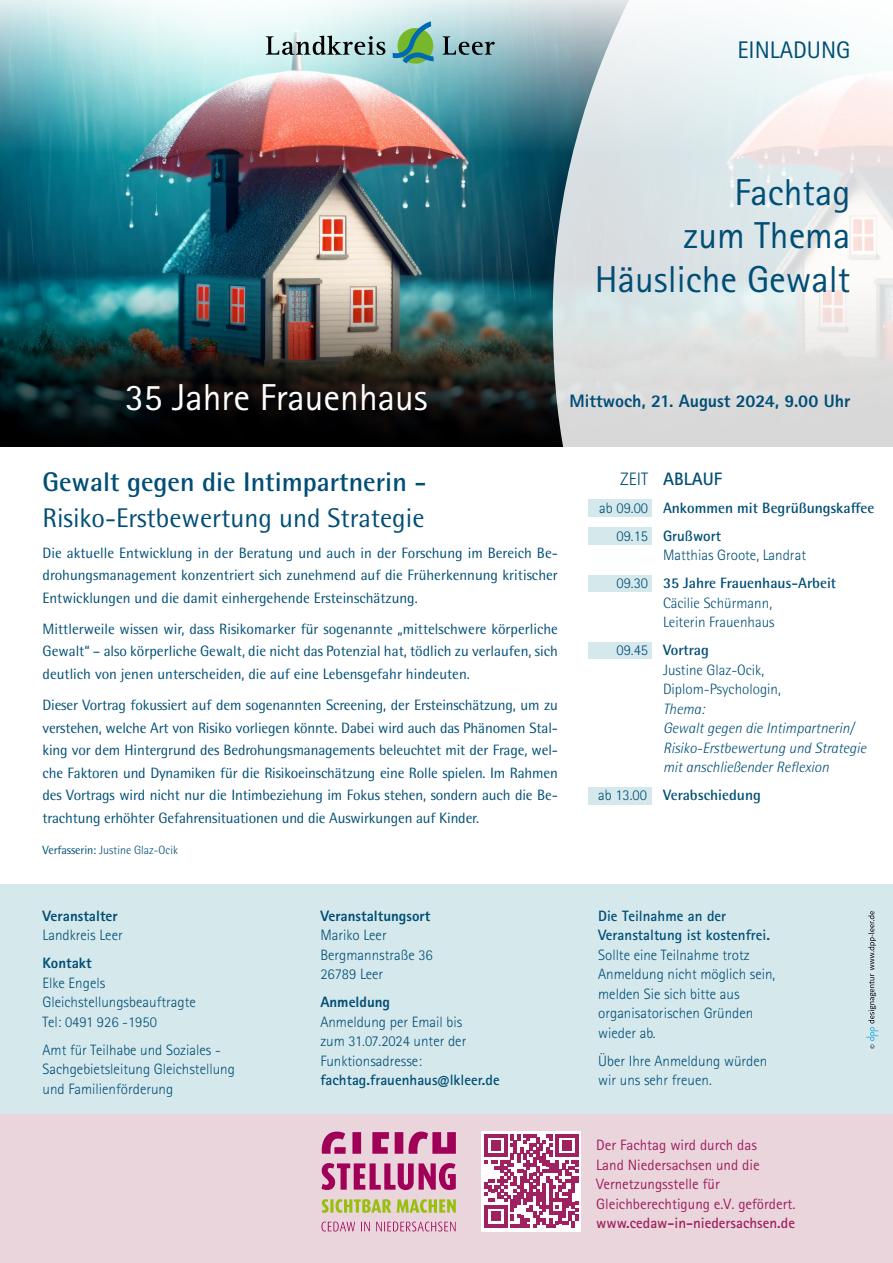
<style>
.page{position:relative;width:893px;height:1263px;background:#fff}
.page>*{position:absolute;margin:0;border:0;box-sizing:border-box;transform-origin:0 0}
.t1{font:37.5px/43.5px "Rotis Sans Serif Pro";color:#004e75;text-align:right}
.t2{font:37.5px "Rotis Sans Serif Pro";color:#fff}
.t3{font:27px "Rotis Semi Sans Pro";color:#004e75}
.t4{font:700 27px "Rotis Semi Sans Pro";color:#004e75}
.t5{font:24px "Rotis Sans Serif Pro";color:#004e75}
.t6{font:800 18px "Rotis Sans Serif Pro";color:#004e75}
.t7{font:700 18px "Rotis Sans Serif Pro";color:#004e75}
.t8{font:15px/22.5px "Rotis Semi Sans Pro";color:#004e75;text-align:justify}
.t9{font:300 15px/19.5px "Rotis Sans Serif Pro";color:#004e75}
.t10{font:300 15px/19.5px "Rotis Semi Sans Pro";color:#004e75}
.t11{font:15px/19.5px "Rotis Sans Serif Pro";color:#a0215f}
.t12{font:italic 300 15px/19.5px "Rotis Semi Sans Pro";color:#004e75}
.t13{font:700 15px/19.5px "Rotis Sans Serif Pro";color:#004e75}
.t14{font:700 15px "Rotis Semi Sans Pro";color:#004e75}
.t15{font:800 15px "Rotis Sans Serif Pro";color:#004e75}
.t16{font:700 15px "Rotis Sans Serif Pro";color:#a0215f}
.t17{font:300 12px "Rotis Semi Sans Pro";color:#004e75}
.s1{font-weight:400}
.s2{font-weight:300}
.s3{font-family:"Rotis Sans Serif Pro";font-weight:300}
.s4{font-weight:700}
.s5{font-family:"Rotis Sans Serif Pro"}
</style>
<div class="page">
<div style="left:0;top:1114px;width:893px;height:148px;background:#ead5dd"></div>
<img style="left:0;top:157px;width:553px;height:119px">
<img style="left:0;top:276px;width:553px;height:170px">
<img style="left:0;top:0;width:553px;height:157px">
<svg style="left:553px;top:0;width:340px;height:447px"></svg>
<svg style="left:266px;top:36px;width:119px;height:19px;background:#92a7a6"></svg>
<svg style="left:443px;top:36px;width:52px;height:19px"></svg>
<svg style="left:393px;top:21px;width:41px;height:42px;background:#73b38c"></svg>
<div style="left:0;top:884px;width:893px;height:230px;background:#d5e8ec"></div>
<svg style="left:866px;top:911px;width:12px;height:138px"></svg>
<div style="left:588px;top:499px;width:64px;height:17px;background:#d5e8ec"></div>
<div style="left:588px;top:527px;width:64px;height:17px;background:#d5e8ec"></div>
<div style="left:588px;top:575px;width:64px;height:17px;background:#d5e8ec"></div>
<div style="left:588px;top:642px;width:64px;height:17px;background:#d5e8ec"></div>
<div style="left:588px;top:787px;width:64px;height:17px;background:#d5e8ec"></div>
<svg style="left:321px;top:1221px;width:135px;height:10px"></svg>
<svg style="left:322px;top:1199px;width:134px;height:14px"></svg>
<svg style="left:321px;top:1163px;width:135px;height:27px"></svg>
<svg style="left:322px;top:1131px;width:134px;height:23px"></svg>
<svg style="left:481px;top:1131px;width:100px;height:100px"></svg>
<svg style="left:485px;top:1134px;width:93px;height:93px;background:#c67b9f"></svg>
<h3 class="t5" style="left:737px;top:36px;width:114px">EINLADUNG</h3>
<h1 class="t1" style="left:595px;top:170px;width:257px">Fachtag<br>zum Thema<br>Häusliche Gewalt</h1>
<h1 class="t2" style="left:125px;top:375px;width:304px">35 Jahre Frauenhaus</h1>
<p class="t6" style="left:569px;top:390px;width:282px">Mittwoch, 21. August 2024, 9.00 Uhr</p>
<h2 class="t4" style="left:43px;top:465px;width:385px">Gewalt gegen die Intimpartnerin -</h2>
<h2 class="t3" style="left:43px;top:502px;width:383px">Risiko-Erstbewertung und Strategie</h2>
<p class="t8" style="left:43px;top:542px;width:517px">Die aktuelle Entwicklung in der Beratung und auch in der Forschung im Bereich Be&shy;drohungsmanagement konzentriert sich zunehmend auf die Früherkennung kritischer Entwicklungen und die damit einhergehende Ersteinschätzung.</p>
<p class="t8" style="left:43px;top:618px;width:517px">Mittlerweile wissen wir, dass Risikomarker für sogenannte „mittelschwere körperliche Gewalt“ – also körperliche Gewalt, die nicht das Potenzial hat, tödlich zu verlaufen, sich deutlich von jenen unterscheiden, die auf eine Lebensgefahr hindeuten.</p>
<p class="t8" style="left:43px;top:694px;width:517px">Dieser Vortrag fokussiert auf dem sogenannten Screening, der Ersteinschätzung, um zu verstehen, welche Art von Risiko vorliegen könnte. Dabei wird auch das Phänomen Stal&shy;king vor dem Hintergrund des Bedrohungsmanagements beleuchtet mit der Frage, wel&shy;che Faktoren und Dynamiken für die Risikoeinschätzung eine Rolle spielen. Im Rahmen des Vortrags wird nicht nur die Intimbeziehung im Fokus stehen, sondern auch die Be&shy;trachtung erhöhter Gefahrensituationen und die Auswirkungen auf Kinder.</p>
<p class="t17" style="left:43px;top:842px;width:137px"><span class="s1">Verfasserin:</span> Justine Glaz-Ocik</p>
<p class="t15" style="left:43px;top:906px;width:77px">Veranstalter</p>
<p class="t9" style="left:43px;top:925px;width:82px">Landkreis Leer</p>
<p class="t15" style="left:43px;top:953px;width:51px">Kontakt</p>
<p class="t9" style="left:43px;top:973px;width:155px">Elke Engels<br>Gleichstellungsbeauftragte<br>Tel: 0491 926 -1950</p>
<p class="t9" style="left:43px;top:1040px;width:194px">Amt für Teilhabe und Soziales -<br>Sachgebietsleitung Gleichstellung und Familienförderung</p>
<p class="t15" style="left:320px;top:906px;width:111px">Veranstaltungsort</p>
<p class="t9" style="left:320px;top:925px;width:114px">Mariko Leer<br>Bergmannstraße 36<br>26789 Leer</p>
<p class="t15" style="left:320px;top:992px;width:71px">Anmeldung</p>
<p class="t9" style="left:320px;top:1012px;width:148px">Anmeldung per Email bis zum 31.07.2024 unter der<br>Funktionsadresse:</p>
<p class="t13" style="left:320px;top:1070px;width:181px">fachtag.frauenhaus@lkleer.de</p>
<p class="t7" style="left:620px;top:467px;width:103px"><span class="s2">ZEIT</span> ABLAUF</p>
<p class="t14" style="left:599px;top:498px;width:277px"><span class="s3">ab 09.00</span> Ankommen mit Begrüßungskaffee</p>
<p class="t9" style="left:663px;top:526px;width:145px;text-indent:-47px">09.15 <span class="s4">Grußwort<br></span>Matthias Groote, Landrat</p>
<p class="t10" style="left:663px;top:573px;width:175px;text-indent:-47px"><span class="s5">09.30</span> <span class="s4">35 Jahre Frauenhaus-Arbeit<br></span>Cäcilie Schürmann,<br>Leiterin Frauenhaus</p>
<p class="t10" style="left:663px;top:640px;width:119px;text-indent:-47px"><span class="s5">09.45</span> <span class="s4">Vortrag<br></span>Justine Glaz-Ocik,<br>Diplom-Psychologin,</p>
<p class="t12" style="left:663px;top:699px;width:205px">Thema:<br>Gewalt gegen die Intimpartnerin/<br>Risiko-Erstbewertung und Strategie mit anschließender Reflexion</p>
<p class="t14" style="left:598px;top:786px;width:164px"><span class="s3">ab 13.00</span> Verabschiedung</p>
<p class="t13" style="left:598px;top:905px;width:173px">Die Teilnahme an der<br>Veranstaltung ist kostenfrei.</p>
<p class="t9" style="left:598px;top:945px;width:179px">Sollte eine Teilnahme trotz<br>Anmeldung nicht möglich sein, melden Sie sich bitte aus organisatorischen Gründen wieder ab.</p>
<p class="t9" style="left:598px;top:1051px;width:171px">Über Ihre Anmeldung würden wir uns sehr freuen.</p>
<p class="t11" style="left:596px;top:1135px;width:201px">Der Fachtag wird durch das<br>Land Niedersachsen und die<br>Vernetzungsstelle für<br>Gleichberechtigung e.V. gefördert.</p>
<p class="t16" style="left:596px;top:1213px;width:200px">www.cedaw-in-niedersachsen.de</p>
</div>
